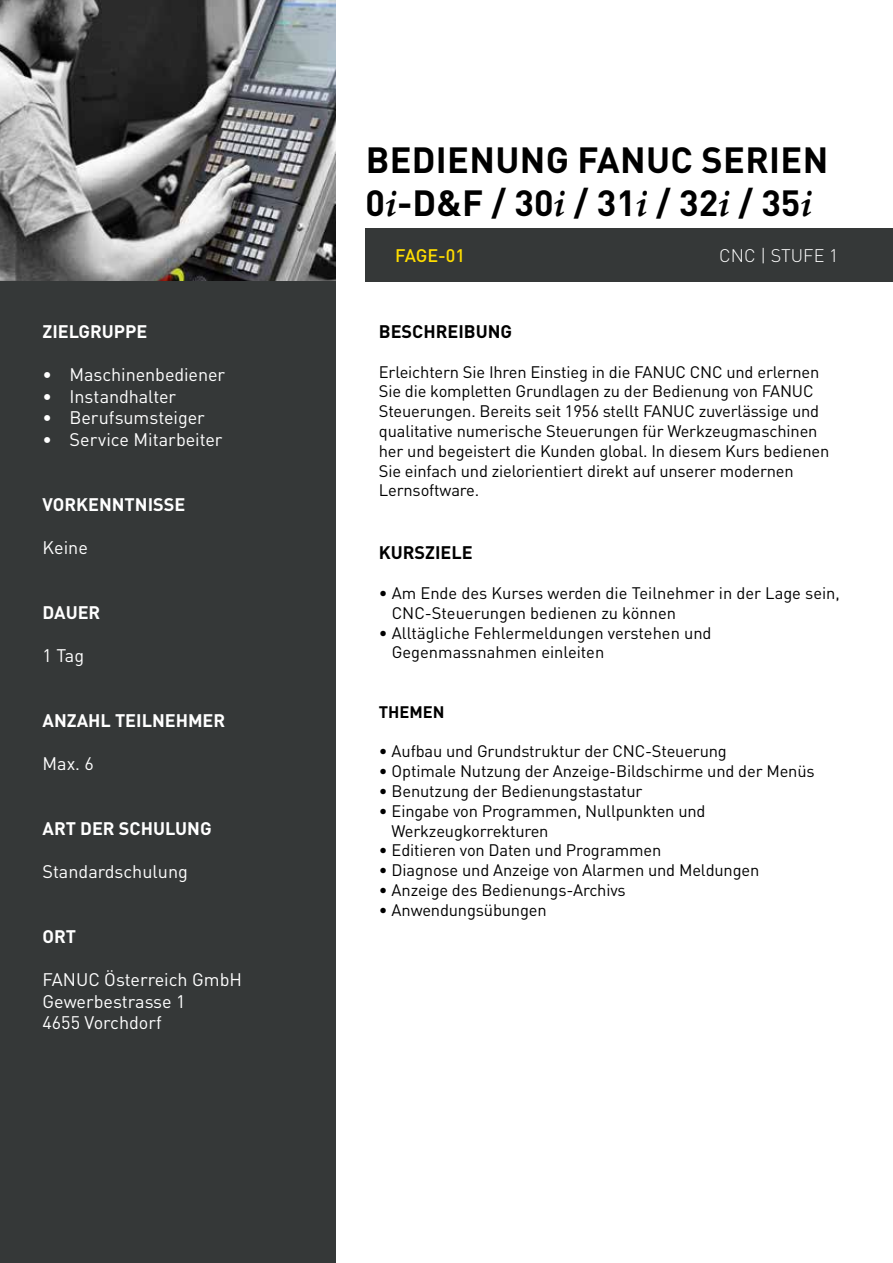
<style>
.page{position:relative;width:893px;height:1263px;background:#fff}
.page>*{position:absolute;margin:0;border:0;box-sizing:border-box;transform-origin:0 0}
.t1{font:700 36px/43.2px "DIN Pro";letter-spacing:.01em;color:#000}
.t2{font:18px/21.6px "DIN Pro";color:#fff}
.t3{font:700 18px "DIN Pro";color:#fff}
.t4{font:700 18px "DIN Pro";color:#000}
.t5{font:300 18px "DIN Pro";color:#fff}
.t6{font:500 18px "DIN Pro";letter-spacing:-.005em;color:#fd0}
.t7{font:16.5px/19.8px "DIN Pro";letter-spacing:-.01em;color:#000}
.t8{font:700 16.5px "DIN Pro";color:#000}
.s1{font-family:"Palatino Linotype";font-style:italic}
</style>
<div class="page">
<img style="left:0;top:0;width:336px;height:282px">
<div style="left:365px;top:229px;width:528px;height:53px;background:#353838"></div>
<div style="left:0;top:282px;width:336px;height:981px;background:#353838"></div>
<p class="t3" style="left:43px;top:320px;width:106px">ZIELGRUPPE</p>
<p class="t2" style="left:43px;top:363px;width:184px">• Maschinenbediener</p>
<p class="t2" style="left:43px;top:385px;width:135px">• Instandhalter</p>
<p class="t2" style="left:43px;top:407px;width:164px">• Berufsumsteiger</p>
<p class="t2" style="left:43px;top:428px;width:181px">• Service Mitarbeiter</p>
<p class="t3" style="left:43px;top:492px;width:144px">VORKENNTNISSE</p>
<p class="t2" style="left:43px;top:536px;width:47px">Keine</p>
<p class="t3" style="left:43px;top:600px;width:59px">DAUER</p>
<p class="t2" style="left:43px;top:644px;width:43px">1 Tag</p>
<p class="t3" style="left:43px;top:708px;width:184px">ANZAHL TEILNEHMER</p>
<p class="t2" style="left:43px;top:752px;width:53px">Max. 6</p>
<p class="t3" style="left:43px;top:816px;width:170px">ART DER SCHULUNG</p>
<p class="t2" style="left:43px;top:860px;width:147px">Standardschulung</p>
<p class="t3" style="left:43px;top:924px;width:35px">ORT</p>
<p class="t2" style="left:43px;top:968px;width:201px">FANUC Österreich GmbH<br>Gewerbestrasse 1<br>4655 Vorchdorf</p>
<h1 class="t1" style="left:365px;top:137px;width:464px">BEDIENUNG FANUC SERIEN<br>0<span class="s1">i</span>-D&amp;F / 30<span class="s1">i</span> / 31<span class="s1">i</span> / 32<span class="s1">i</span> / 35<span class="s1">i</span></h1>
<p class="t6" style="left:395px;top:244px;width:71px">FAGE-01</p>
<p class="t5" style="left:719px;top:244px;width:120px">CNC | STUFE 1</p>
<p class="t4" style="left:379px;top:320px;width:135px">BESCHREIBUNG</p>
<p class="t7" style="left:379px;top:361px;width:452px">Erleichtern Sie Ihren Einstieg in die FANUC CNC und erlernen Sie die kompletten Grundlagen zu der Bedienung von FANUC Steuerungen. Bereits seit 1956 stellt FANUC zuverlässige und qualitative numerische Steuerungen für Werkzeugmaschinen her und begeistert die Kunden global. In diesem Kurs bedienen Sie einfach und zielorientiert direkt auf unserer modernen Lernsoftware.</p>
<p class="t4" style="left:379px;top:541px;width:95px">KURSZIELE</p>
<p class="t7" style="left:392px;top:583px;width:450px;text-indent:-13px">• Am Ende des Kurses werden die Teilnehmer in der Lage sein,<br>CNC-Steuerungen bedienen zu können</p>
<p class="t7" style="left:392px;top:622px;width:321px;text-indent:-13px">• Alltägliche Fehlermeldungen verstehen und<br>Gegenmassnahmen einleiten</p>
<p class="t8" style="left:379px;top:701px;width:67px">THEMEN</p>
<p class="t7" style="left:379px;top:741px;width:349px">• Aufbau und Grundstruktur der CNC-Steuerung</p>
<p class="t7" style="left:379px;top:761px;width:437px">• Optimale Nutzung der Anzeige-Bildschirme und der Menüs</p>
<p class="t7" style="left:379px;top:781px;width:265px">• Benutzung der Bedienungstastatur</p>
<p class="t7" style="left:392px;top:801px;width:315px;text-indent:-13px">• Eingabe von Programmen, Nullpunkten und<br>Werkzeugkorrekturen</p>
<p class="t7" style="left:379px;top:840px;width:284px">• Editieren von Daten und Programmen</p>
<p class="t7" style="left:379px;top:860px;width:382px">• Diagnose und Anzeige von Alarmen und Meldungen</p>
<p class="t7" style="left:379px;top:880px;width:248px">• Anzeige des Bedienungs-Archivs</p>
<p class="t7" style="left:379px;top:900px;width:169px">• Anwendungsübungen</p>
</div>
